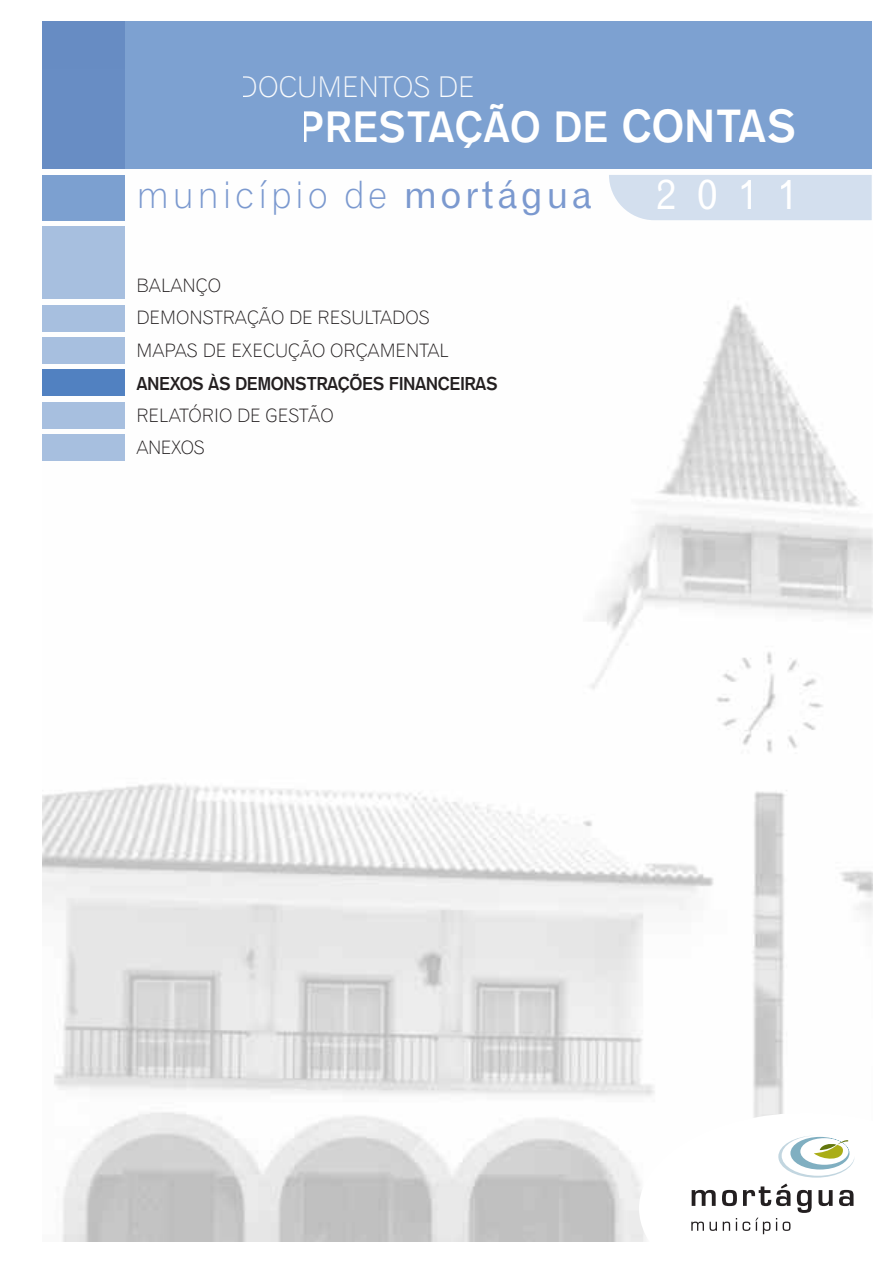
<style>
.page{position:relative;width:893px;height:1263px;background:#fff}
.page>*{position:absolute;margin:0;border:0;box-sizing:border-box;transform-origin:0 0}
.t1{font:43.35px "Gothic 725 BT Bold A";color:#fff}
.t2{font:41.7px "Gothic 720 BT Roman B";color:#fff}
.t3{font:37.65px "Gothic 720 BT Light B";letter-spacing:.09em;color:#7b99cf}
.t4{font:28.5px "Gothic 720 BT Light B";color:#fff}
.t5{font:18.45px/32.2px "Gothic 720 BT Light B";color:#231f20}
.t6{font:18.45px "Gothic 725 BT Bold A";letter-spacing:-.03em;color:#231f20}
.s1{font-size:45.9px}
.s2{font-family:"Gothic 720 BT Roman B"}
</style>
<div class="page">
<img style="left:43px;top:220px;width:829px;height:1022px">
<div style="left:43px;top:175px;width:82px;height:45px;background:#7ca0d0"></div>
<div style="left:43px;top:21px;width:829px;height:148px;background:#7da1d1"></div>
<div style="left:609px;top:175px;width:263px;height:45px;background:#d3dfee"></div>
<div style="left:43px;top:21px;width:82px;height:148px;background:#688dc4"></div>
<div style="left:43px;top:402px;width:82px;height:26px;background:#a7bfdf"></div>
<div style="left:43px;top:370px;width:82px;height:26px;background:#5282c2"></div>
<div style="left:43px;top:338px;width:82px;height:26px;background:#a7bfdf"></div>
<div style="left:43px;top:305px;width:82px;height:26px;background:#a7bfdf"></div>
<div style="left:43px;top:226px;width:82px;height:73px;background:#a7bfdf"></div>
<svg style="left:639px;top:1113px;width:233px;height:129px"></svg>
<div style="left:43px;top:434px;width:82px;height:26px;background:#a7bfdf"></div>
<h3 class="t4" style="left:238px;top:75px;width:238px">DOCUMENTOS DE</h3>
<h1 class="t1" style="left:299px;top:109px;width:499px">PRESTAÇÃO DE <span class="s1">CONTAS</span></h1>
<h3 class="t3" style="left:136px;top:179px;width:457px">município de <span class="s2">mortágua</span></h3>
<h2 class="t2" style="left:655px;top:178px;width:145px">2011</h2>
<p class="t5" style="left:136px;top:271px;width:314px">BALANÇO<br>DEMONSTRAÇÃO DE RESULTADOS<br>MAPAS DE EXECUÇÃO ORÇAMENTAL</p>
<p class="t6" style="left:136px;top:376px;width:363px">ANEXOS ÀS DEMONSTRAÇÕES FINANCEIRAS</p>
<p class="t5" style="left:136px;top:402px;width:199px;line-height:31px">RELATÓRIO DE GESTÃO<br>ANEXOS</p>
</div>
